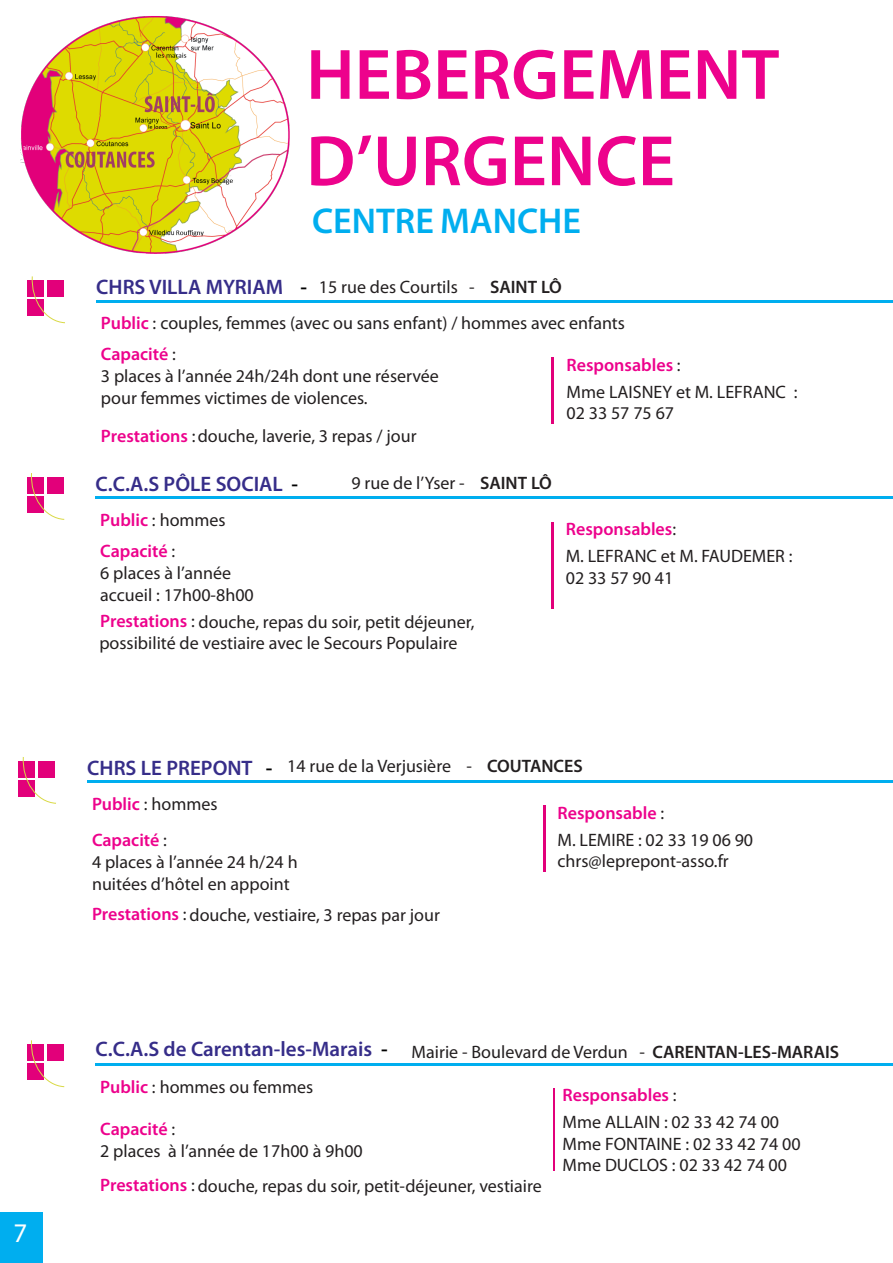
<style>
.page{position:relative;width:893px;height:1263px;background:#fff}
.page>*{position:absolute;margin:0;border:0;box-sizing:border-box;transform-origin:0 0}
.t1{font:600 72px "Myriad Pro";color:#ed028c}
.t2{font:600 36px "Myriad Pro";color:#00aeef}
.t3{font:27px "Myriad Pro";color:#fff}
.t4{font:600 21px "Myriad Pro";color:#362d89}
.t5{font:18px/21.6px "Myriad Pro";color:#231f20}
.t6{font:600 18px "Myriad Pro";color:#ed028c}
.s1{color:#000}
.s2{font-weight:600}
.s3{font-weight:600;color:#ed028c}
.s4{font-weight:400;color:#231f20}
</style>
<div class="page">
<div style="left:0;top:1212px;width:43px;height:51px;background:#00aeef"></div>
<hr style="left:96px;top:300px;width:797px;height:2px;background:#00aeef">
<div style="left:28px;top:280px;width:16px;height:17px;background:#e2007a"></div>
<div style="left:28px;top:299px;width:16px;height:17px;background:#e2007a"></div>
<svg style="left:31px;top:276px;width:34px;height:47px"></svg>
<hr style="left:552px;top:358px;width:2px;height:66px;background:#e2007a">
<hr style="left:95px;top:496px;width:798px;height:3px;background:#00aeef">
<div style="left:27px;top:477px;width:16px;height:16px;background:#e2007a"></div>
<div style="left:27px;top:496px;width:16px;height:16px;background:#e2007a"></div>
<svg style="left:30px;top:473px;width:35px;height:47px"></svg>
<hr style="left:551px;top:522px;width:2px;height:86px;background:#e2007a">
<hr style="left:87px;top:780px;width:806px;height:3px;background:#00aeef">
<div style="left:19px;top:761px;width:16px;height:16px;background:#e2007a"></div>
<div style="left:19px;top:780px;width:16px;height:16px;background:#e2007a"></div>
<svg style="left:22px;top:757px;width:34px;height:47px"></svg>
<hr style="left:543px;top:806px;width:2px;height:66px;background:#e2007a">
<hr style="left:95px;top:1063px;width:798px;height:2px;background:#00aeef">
<div style="left:27px;top:1044px;width:16px;height:16px;background:#e2007a"></div>
<div style="left:27px;top:1063px;width:16px;height:17px;background:#e2007a"></div>
<svg style="left:30px;top:1040px;width:35px;height:47px"></svg>
<hr style="left:554px;top:1088px;width:1px;height:83px;background:#e2007a">
<img style="left:20px;top:16px;width:270px;height:238px">
<p class="t3" style="left:14px;top:1216px;width:15px">7</p>
<p class="t1" style="left:306px;top:29px;width:475px">HEBERGEMENT</p>
<p class="t1" style="left:306px;top:115px;width:370px">D’URGENCE</p>
<p class="t2" style="left:312px;top:198px;width:270px">CENTRE MANCHE</p>
<p class="t4" style="left:96px;top:274px;width:212px">CHRS VILLA MYRIAM <span class="s1">-</span></p>
<p class="t5" style="left:319px;top:276px;width:244px">15 rue des Courtils - <span class="s2">SAINT LÔ</span></p>
<p class="t5" style="left:101px;top:312px;width:526px"><span class="s3">Public</span> : couples, femmes (avec ou sans enfant) / hommes avec enfants</p>
<p class="t6" style="left:101px;top:342px;width:76px">Capacité <span class="s4">:</span></p>
<p class="t5" style="left:101px;top:365px;width:339px">3 places à l’année 24h/24h dont une réservée pour femmes victimes de violences.</p>
<p class="t5" style="left:101px;top:425px;width:317px"><span class="s3">Prestations</span> :douche, laverie, 3 repas / jour</p>
<p class="t6" style="left:566px;top:354px;width:116px">Responsables <span class="s4">:</span></p>
<p class="t5" style="left:566px;top:381px;width:232px">Mme LAISNEY et M. LEFRANC :</p>
<p class="t5" style="left:566px;top:402px;width:109px">02 33 57 75 67</p>
<p class="t4" style="left:95px;top:470px;width:204px">C.C.A.S PÔLE SOCIAL <span class="s1">-</span></p>
<p class="t5" style="left:351px;top:471px;width:202px">9 rue de l’Yser - <span class="s2">SAINT LÔ</span></p>
<p class="t5" style="left:100px;top:509px;width:127px"><span class="s3">Public</span> : hommes</p>
<p class="t6" style="left:100px;top:539px;width:76px">Capacité <span class="s4">:</span></p>
<p class="t5" style="left:100px;top:562px;width:133px">6 places à l’année</p>
<p class="t5" style="left:100px;top:583px;width:155px">accueil : 17h00-8h00</p>
<p class="t5" style="left:100px;top:611px;width:376px"><span class="s3">Prestations</span> : douche, repas du soir, petit déjeuner,</p>
<p class="t5" style="left:99px;top:632px;width:360px">possibilité de vestiaire avec le Secours Populaire</p>
<p class="t6" style="left:566px;top:518px;width:112px">Responsables<span class="s4">:</span></p>
<p class="t5" style="left:566px;top:545px;width:228px">M. LEFRANC et M. FAUDEMER :</p>
<p class="t5" style="left:566px;top:566px;width:109px">02 33 57 90 41</p>
<p class="t4" style="left:87px;top:754px;width:187px">CHRS LE PREPONT <span class="s1">-</span></p>
<p class="t5" style="left:287px;top:755px;width:297px">14 rue de la Verjusière - <span class="s2">COUTANCES</span></p>
<p class="t5" style="left:92px;top:793px;width:127px"><span class="s3">Public</span> : hommes</p>
<p class="t6" style="left:92px;top:828px;width:76px">Capacité <span class="s4">:</span></p>
<p class="t5" style="left:92px;top:851px;width:207px">4 places à l’année 24 h/24 h</p>
<p class="t5" style="left:92px;top:873px;width:199px">nuitées d’hôtel en appoint</p>
<p class="t5" style="left:92px;top:904px;width:349px"><span class="s3">Prestations</span> : douche, vestiaire, 3 repas par jour</p>
<p class="t6" style="left:558px;top:802px;width:108px">Responsable <span class="s4">:</span></p>
<p class="t5" style="left:558px;top:829px;width:197px">M. LEMIRE : 02 33 19 06 90</p>
<p class="t5" style="left:558px;top:850px;width:173px">chrs@leprepont-asso.fr</p>
<p class="t4" style="left:95px;top:1036px;width:294px">C.C.A.S de Carentan-les-Marais <span class="s1">-</span></p>
<p class="t5" style="left:412px;top:1040px;width:429px">Mairie - Boulevard de Verdun - <span class="s2">CARENTAN-LES-MARAIS</span></p>
<p class="t5" style="left:100px;top:1076px;width:215px"><span class="s3">Public</span> : hommes ou femmes</p>
<p class="t6" style="left:100px;top:1117px;width:76px">Capacité <span class="s4">:</span></p>
<p class="t5" style="left:100px;top:1140px;width:264px">2 places à l’année de 17h00 à 9h00</p>
<p class="t5" style="left:100px;top:1175px;width:443px"><span class="s3">Prestations</span> : douche, repas du soir, petit-déjeuner, vestiaire</p>
<p class="t6" style="left:562px;top:1084px;width:116px">Responsables <span class="s4">:</span></p>
<p class="t5" style="left:562px;top:1111px;width:218px">Mme ALLAIN : 02 33 42 74 00</p>
<p class="t5" style="left:562px;top:1132px;width:240px">Mme FONTAINE : 02 33 42 74 00</p>
<p class="t5" style="left:562px;top:1154px;width:226px">Mme DUCLOS : 02 33 42 74 00</p>
</div>
